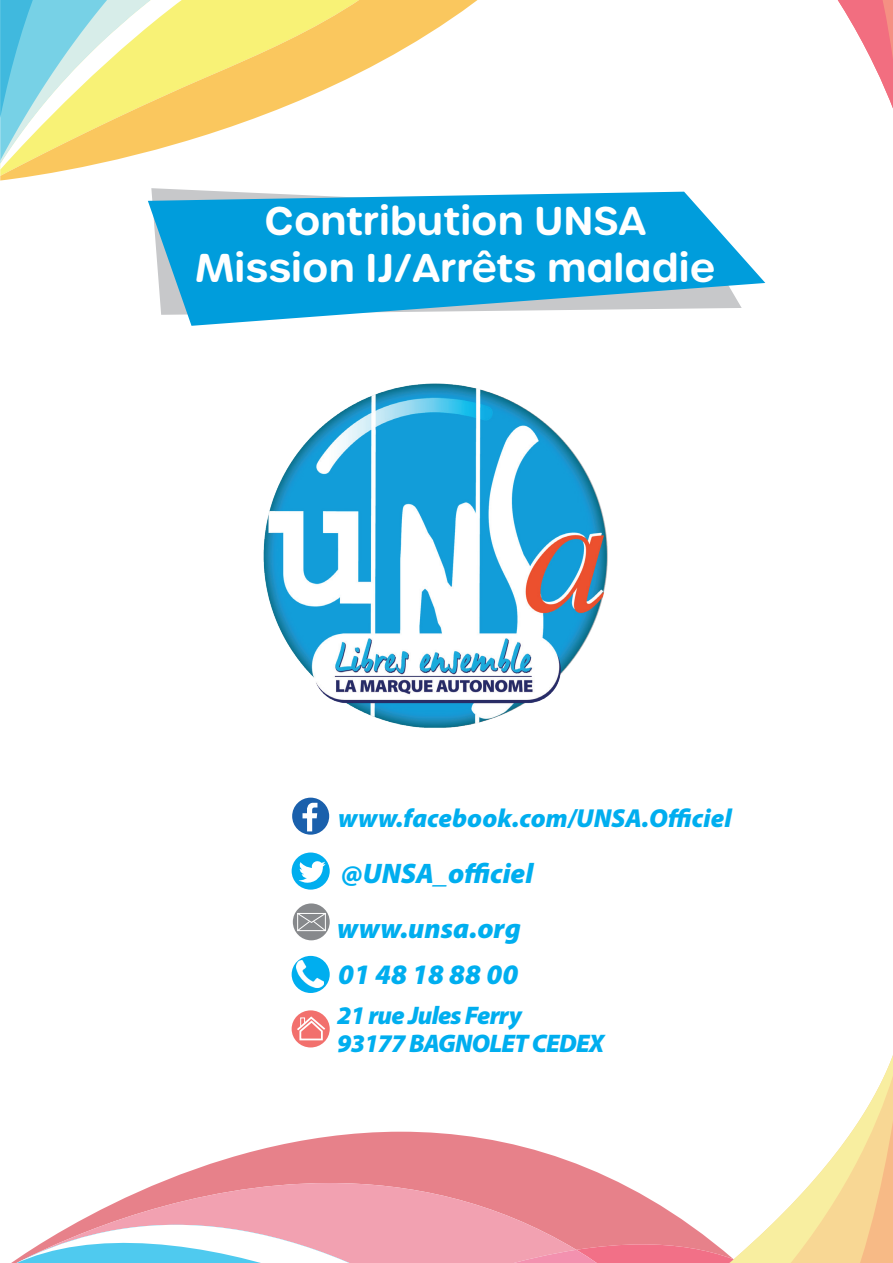
<style>
.page{position:relative;width:893px;height:1263px;background:#fff}
.page>*{position:absolute;margin:0;border:0;box-sizing:border-box;transform-origin:0 0}
.t1{font:600 38.85px/46.7px "Urbane Rounded";color:#fff;text-align:center}
.t2{font:italic 900 28.35px/46.2px "Myriad Pro";color:#00aeef}
.t3{font:italic 900 26.1px "Myriad Pro";color:#00aeef}
.t4{font:italic 900 25.5px/28.7px "Myriad Pro";letter-spacing:-.03em;color:#00aeef}
</style>
<div class="page">
<svg style="left:11px;top:1055px;width:882px;height:208px"></svg>
<svg style="left:0;top:0;width:478px;height:176px"></svg>
<svg style="left:0;top:0;width:424px;height:170px"></svg>
<svg style="left:0;top:0;width:110px;height:136px;background:#aaded1"></svg>
<svg style="left:837px;top:0;width:56px;height:108px"></svg>
<svg style="left:148px;top:192px;width:617px;height:134px;fill:#009ddc"></svg>
<img style="left:263px;top:383px;width:345px;height:345px">
<div style="left:292px;top:798px;width:37px;height:37px;background:#1a60ac;border-radius:50%"></div>
<svg style="left:302px;top:802px;width:16px;height:29px"></svg>
<div style="left:292px;top:852px;width:38px;height:38px;background:#00aeef;border-radius:50%"></div>
<svg style="left:299px;top:861px;width:27px;height:24px"></svg>
<div style="left:292px;top:956px;width:38px;height:37px;background:#00aeef;border-radius:50%"></div>
<div style="left:293px;top:903px;width:37px;height:37px;background:#87898c;border-radius:50%"></div>
<svg style="left:297px;top:913px;width:29px;height:19px"></svg>
<div style="left:292px;top:1010px;width:38px;height:37px;background:#f2706d;border-radius:50%"></div>
<svg style="left:295px;top:1015px;width:32px;height:26px"></svg>
<img style="left:297px;top:961px;width:27px;height:27px">
<p class="t1" style="left:195px;top:198px;width:522px">Contribution UNSA<br>Mission IJ/Arrêts maladie</p>
<p class="t3" style="left:338px;top:803px;width:395px">www.facebook.com/UNSA.Officiel</p>
<p class="t2" style="left:341px;top:851px;width:194px">@UNSA_officiel</p>
<p class="t2" style="left:337px;top:906px;width:185px">www.unsa.org<br>01 48 18 88 00</p>
<p class="t4" style="left:337px;top:1001px;width:268px">21 rue Jules Ferry<br>93177 BAGNOLET CEDEX</p>
</div>
